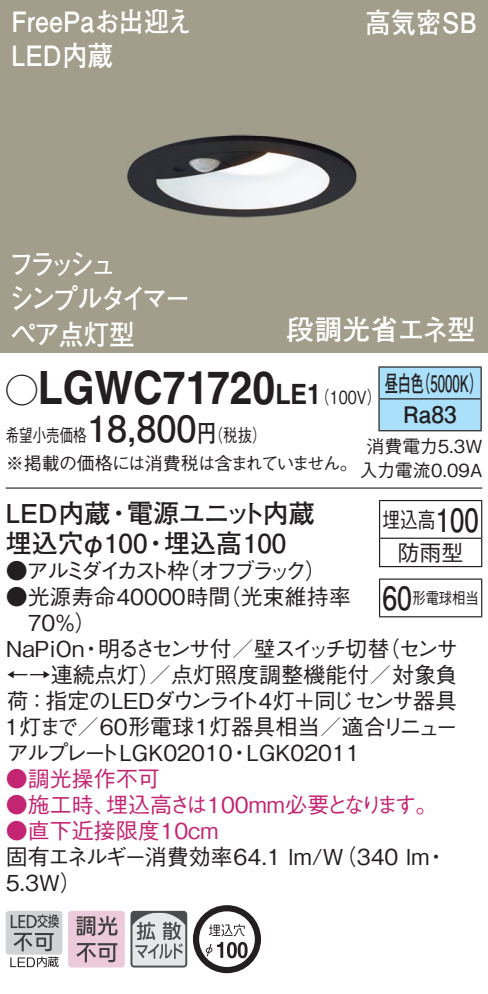
<style>
.page{position:relative;width:488px;height:994px;background:#fff}
.page>*{position:absolute;margin:0;border:0;box-sizing:border-box;transform-origin:0 0}
.t1{font:700 46px "Helvetica LT Std";color:#231f20;scale:.89 1}
.t2{font:700 36px "Futo Go B101 Pro";color:#231f20}
.t3{font:700 32px "Futo Go B101 Pro";color:#231f20;scale:.8 1}
.t4{font:700 32px "Futo Go B101 Pro";color:#231f20;scale:.83 1}
.t5{font:700 28px/34px "Futo Go B101 Pro";letter-spacing:-.005em;color:#fff;scale:.9 1}
.t6{font:700 28px/35.2px "Futo Go B101 Pro";letter-spacing:-.12em;color:#fff;scale:.9 1}
.t7{font:700 28px "Futo Go B101 Pro";letter-spacing:-.025em;color:#fff}
.t8{font:700 28px "Helvetica LT Std";color:#231f20;scale:.89 1}
.t9{font:700 26px "Futo Go B101 Pro";color:#231f20}
.t10{font:700 26px "Futo Go B101 Pro";letter-spacing:-.05em;color:#231f20}
.t11{font:700 22.8px/32px "Futo Go B101 Pro";color:#231f20;scale:.58 1}
.t12{font:500 22px/26px "Gothic BBB Pro";color:#231f20}
.t13{font:500 22px/26px "Gothic BBB Pro";color:#c32573}
.t14{font:500 22px "Gothic BBB Pro";letter-spacing:-.065em;color:#231f20}
.t15{font:500 22px "Gothic BBB Pro";letter-spacing:-.15em;color:#231f20}
.t16{font:500 22px "Gothic BBB Pro";letter-spacing:-.18em;color:#231f20}
.t17{font:500 22px/33.2px "Gothic BBB Pro";color:#231f20;scale:.8 1}
.t18{font:500 18px/28px "Gothic BBB Pro";letter-spacing:-.04em;color:#231f20;scale:.75 1}
.t19{font:500 18px/24px "Gothic BBB Pro";color:#231f20;text-align:center}
.t20{font:500 18px "Gothic BBB Pro";color:#231f20;scale:.8 1}
.t21{font:500 16px "Gothic BBB Pro";color:#231f20;scale:.83 1}
.s1{font-family:"Ford Classification 1";font-weight:400;font-size:32px}
.s2{font-family:"Futo Go B101 Pro";font-weight:700;font-size:24px}
.s3{font-family:"Helvetica LT Std";font-weight:700;font-size:28px}
</style>
<div class="page">
<img style="left:0;top:1px;width:487px;height:351px">
<div style="left:6px;top:911px;width:56px;height:44px;background:#d1d2d4;border-radius:3px"></div>
<svg style="left:10px;top:957px;width:49px;height:10px"></svg>
<svg style="left:11px;top:914px;width:48px;height:37px"></svg>
<svg style="left:68px;top:911px;width:57px;height:57px;background:#c9afbb"></svg>
<svg style="left:133px;top:914px;width:51px;height:51px;background:#bebfc0"></svg>
<div style="left:130px;top:911px;width:57px;height:57px;border:2px solid #4b4c4d;border-radius:3px"></div>
<svg style="left:193px;top:905px;width:68px;height:68px"></svg>
<svg style="left:227px;top:942px;width:10px;height:16px"></svg>
<svg style="left:237px;top:942px;width:10px;height:16px"></svg>
<hr style="left:6px;top:487px;width:476px;height:2px;background:#231f20">
<div style="left:379px;top:368px;width:101px;height:62px;background:#aae0f9"></div>
<hr style="left:378px;top:366px;width:103px;height:2px;background:#231f20">
<hr style="left:378px;top:368px;width:1px;height:30px;background:#231f20">
<hr style="left:480px;top:368px;width:1px;height:30px;background:#231f20">
<hr style="left:378px;top:398px;width:103px;height:2px;background:#231f20">
<hr style="left:378px;top:399px;width:1px;height:31px;background:#231f20">
<hr style="left:480px;top:399px;width:1px;height:31px;background:#231f20">
<hr style="left:378px;top:430px;width:103px;height:1px;background:#231f20">
<hr style="left:379px;top:501px;width:1px;height:37px;background:#231f20">
<svg style="left:379px;top:538px;width:1px;height:28px"></svg>
<hr style="left:379px;top:500px;width:103px;height:1px;background:#231f20">
<hr style="left:481px;top:501px;width:1px;height:37px;background:#231f20">
<svg style="left:481px;top:538px;width:1px;height:28px"></svg>
<hr style="left:380px;top:538px;width:101px;height:1px;background:#231f20">
<hr style="left:379px;top:566px;width:103px;height:1px;background:#231f20">
<hr style="left:379px;top:580px;width:1px;height:36px;background:#231f20">
<hr style="left:379px;top:578px;width:103px;height:2px;background:#231f20">
<hr style="left:481px;top:580px;width:1px;height:36px;background:#231f20">
<hr style="left:379px;top:616px;width:103px;height:1px;background:#231f20">
<p class="t5" style="left:11px;top:1px;width:202px">FreePaお出迎え<br>LED内蔵</p>
<p class="t5" style="left:365px;top:2px;width:125px">高気密SB</p>
<p class="t6" style="left:9px;top:243px;width:203px">フラッシュ<br>シンプルタイマーペア点灯型</p>
<p class="t7" style="left:286px;top:307px;width:190px">段調光省エネ型</p>
<h1 class="t1" style="left:6px;top:360px;width:304px"><span class="s1">A</span>LGWC71720</h1>
<p class="t20" style="left:197px;top:420px;width:88px">（<span class="s2">円</span>税抜(</p>
<p class="t11" style="left:417px;top:364px;width:115px">（5000 (K</p>
<p class="t11" style="left:403px;top:364px;width:94px;text-indent:-19px">昼白色<br>Ra83</p>
<p class="t8" style="left:275px;top:377px;width:37px">LE</p>
<p class="t20" style="left:307px;top:383px;width:94px">（<span class="s3">1</span> 100 (V</p>
<h2 class="t2" style="left:87px;top:399px;width:111px">18,800</h2>
<p class="t18" style="left:6px;top:419px;width:471px">希望小売価格<br>※掲載の価格には消費税は含まれていません。</p>
<p class="t10" style="left:127px;top:492px;width:189px">電源ユニット内蔵</p>
<p class="t19" style="left:359px;top:432px;width:124px">消費電力5.3W入力電流0.09A</p>
<p class="t9" style="left:6px;top:492px;width:106px">LED内蔵</p>
<h3 class="t3" style="left:436px;top:494px;width:55px">100</h3>
<p class="t17" style="left:397px;top:500px;width:84px;text-indent:-15px">埋込高<br>防雨型</p>
<p class="t21" style="left:412px;top:585px;width:81px">形電球相当</p>
<p class="t9" style="left:106px;top:492px;width:27px">・</p>
<p class="t9" style="left:164px;top:522px;width:124px">埋込高100</p>
<p class="t9" style="left:6px;top:522px;width:143px">埋込穴φ100</p>
<p class="t9" style="left:143px;top:522px;width:27px">・</p>
<p class="t12" style="left:177px;top:555px;width:151px">（オフブラック(</p>
<p class="t16" style="left:6px;top:553px;width:185px">●アルミダイカスト枠</p>
<h3 class="t4" style="left:382px;top:572px;width:37px">60</h3>
<p class="t12" style="left:219px;top:581px;width:133px">（光束維持率</p>
<p class="t12" style="left:28px;top:581px;width:204px;text-indent:-22px">●光源寿命40000時間<br>70％(</p>
<p class="t12" style="left:378px;top:633px;width:81px">（センサ</p>
<p class="t15" style="left:98px;top:631px;width:293px">明るさセンサ付／壁スイッチ切替</p>
<p class="t12" style="left:6px;top:633px;width:80px">NaPiOn</p>
<p class="t12" style="left:80px;top:633px;width:23px">・</p>
<p class="t12" style="left:7px;top:659px;width:452px">←→連続点灯／）点灯照度調整機能付／対象負</p>
<p class="t14" style="left:7px;top:683px;width:452px">荷：指定のLEDダウンライト4灯＋同じセンサ器具</p>
<p class="t12" style="left:5px;top:711px;width:454px">1灯まで／60形電球1灯器具相当／適合リニュー</p>
<p class="t12" style="left:246px;top:737px;width:115px">LGK02011</p>
<p class="t12" style="left:7px;top:737px;width:227px">アルプレートLGK02010</p>
<p class="t12" style="left:228px;top:737px;width:23px">・</p>
<p class="t13" style="left:106px;top:763px;width:333px;text-indent:-100px">●調光操作不可<br>埋込高さは100mm必要となります。</p>
<p class="t13" style="left:6px;top:789px;width:112px">●施工時、</p>
<p class="t13" style="left:6px;top:815px;width:214px">●直下近接限度10cm</p>
<p class="t12" style="left:6px;top:841px;width:425px">固有エネルギー消費効率64.1 lm （W/ 340 lm<br>5.3W(</p>
<p class="t12" style="left:425px;top:841px;width:23px">・</p>
</div>
